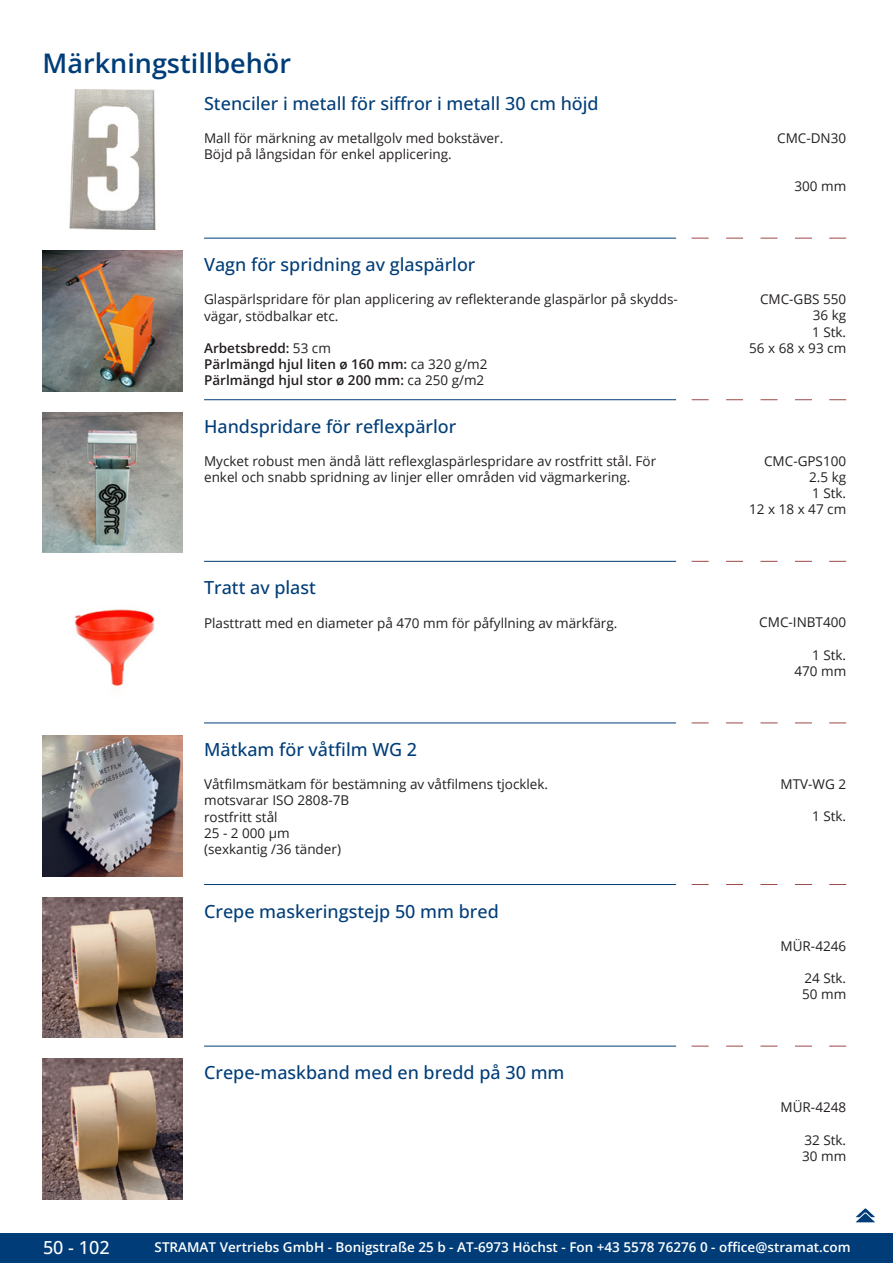
<style>
.page{position:relative;width:893px;height:1263px;background:#fff}
.page>*{position:absolute;margin:0;border:0;box-sizing:border-box;transform-origin:0 0}
.GruppeName{font:600 27px "Open Sans";color:#003d78}
.ArtikelName{font:500 18px "Open Sans";color:#003d78}
.t1{font:500 18px "Open Sans";color:#fff}
.Beschreibung{font:13.5px/16.2px "Open Sans";color:#231f20}
.ArtikelNummer{font:13.5px "Open Sans";color:#231f20}
.t2{font:600 13.5px "Open Sans";color:#fff}
.Beschreibung-2{font:600 13.5px/16.2px "Open Sans";color:#231f20}
.s1{font-weight:400}
</style>
<div class="page">
<div style="left:0;top:1233px;width:893px;height:30px;background:#003d78"></div>
<img style="left:69px;top:89px;width:87px;height:141px">
<img style="left:43px;top:251px;width:140px;height:140px">
<svg style="left:692px;top:238px;width:17px;height:1px"></svg>
<svg style="left:726px;top:238px;width:17px;height:1px"></svg>
<svg style="left:760px;top:238px;width:17px;height:1px"></svg>
<svg style="left:795px;top:238px;width:17px;height:1px"></svg>
<svg style="left:829px;top:238px;width:17px;height:1px"></svg>
<hr style="left:204px;top:238px;width:472px;height:1px;background:#003d78">
<img style="left:43px;top:412px;width:140px;height:141px">
<svg style="left:692px;top:399px;width:17px;height:1px"></svg>
<svg style="left:726px;top:399px;width:17px;height:1px"></svg>
<svg style="left:760px;top:399px;width:17px;height:1px"></svg>
<svg style="left:795px;top:399px;width:17px;height:1px"></svg>
<svg style="left:829px;top:399px;width:17px;height:1px"></svg>
<hr style="left:204px;top:399px;width:472px;height:1px;background:#003d78">
<img style="left:73px;top:609px;width:82px;height:79px">
<svg style="left:692px;top:561px;width:17px;height:1px"></svg>
<svg style="left:726px;top:561px;width:17px;height:1px"></svg>
<svg style="left:760px;top:561px;width:17px;height:1px"></svg>
<svg style="left:795px;top:561px;width:17px;height:1px"></svg>
<svg style="left:829px;top:561px;width:17px;height:1px"></svg>
<hr style="left:204px;top:561px;width:472px;height:1px;background:#003d78">
<img style="left:43px;top:736px;width:140px;height:140px">
<svg style="left:692px;top:723px;width:17px;height:1px"></svg>
<svg style="left:726px;top:723px;width:17px;height:1px"></svg>
<svg style="left:760px;top:723px;width:17px;height:1px"></svg>
<svg style="left:795px;top:723px;width:17px;height:1px"></svg>
<svg style="left:829px;top:723px;width:17px;height:1px"></svg>
<hr style="left:204px;top:723px;width:472px;height:1px;background:#003d78">
<img style="left:43px;top:897px;width:140px;height:140px">
<svg style="left:692px;top:884px;width:17px;height:1px"></svg>
<svg style="left:726px;top:884px;width:17px;height:1px"></svg>
<svg style="left:760px;top:884px;width:17px;height:1px"></svg>
<svg style="left:795px;top:884px;width:17px;height:1px"></svg>
<svg style="left:829px;top:884px;width:17px;height:1px"></svg>
<hr style="left:204px;top:884px;width:472px;height:1px;background:#003d78">
<img style="left:43px;top:1059px;width:140px;height:140px">
<svg style="left:692px;top:1046px;width:17px;height:1px"></svg>
<svg style="left:726px;top:1046px;width:17px;height:1px"></svg>
<svg style="left:760px;top:1046px;width:17px;height:1px"></svg>
<svg style="left:795px;top:1046px;width:17px;height:1px"></svg>
<svg style="left:829px;top:1046px;width:17px;height:1px"></svg>
<hr style="left:204px;top:1046px;width:472px;height:1px;background:#003d78">
<svg style="left:855px;top:1208px;width:21px;height:15px"></svg>
<p class="GruppeName" style="left:43px;top:44px;width:250px">Märkningstillbehör</p>
<p class="ArtikelName" style="left:204px;top:91px;width:396px">Stenciler i metall för siffror i metall 30 cm höjd</p>
<p class="Beschreibung" style="left:204px;top:129px;width:301px">Mall för märkning av metallgolv med bokstäver.<br>Böjd på långsidan för enkel applicering.</p>
<p class="ArtikelNummer" style="left:777px;top:128px;width:71px">CMC-DN30</p>
<p class="ArtikelNummer" style="left:794px;top:177px;width:53px">300 mm</p>
<p class="ArtikelName" style="left:204px;top:252px;width:273px">Vagn för spridning av glaspärlor</p>
<p class="Beschreibung" style="left:204px;top:291px;width:474px">Glaspärlspridare för plan applicering av reflekterande glaspärlor på skydds&shy;vägar, stödbalkar etc.</p>
<p class="Beschreibung-2" style="left:204px;top:340px;width:285px">Arbetsbredd: <span class="s1">53 cm<br></span>Pärlmängd hjul liten ø 160 mm: <span class="s1">ca 320 g/m2<br></span>Pärlmängd hjul stor ø 200 mm: <span class="s1">ca 250 g/m2</span></p>
<p class="ArtikelNummer" style="left:760px;top:290px;width:88px">CMC-GBS 550</p>
<p class="ArtikelNummer" style="left:813px;top:306px;width:35px">36 kg</p>
<p class="ArtikelNummer" style="left:812px;top:322px;width:36px">1 Stk.</p>
<p class="ArtikelNummer" style="left:749px;top:339px;width:99px">56 x 68 x 93 cm</p>
<p class="ArtikelName" style="left:204px;top:414px;width:254px">Handspridare för reflexpärlor</p>
<p class="Beschreibung" style="left:204px;top:453px;width:454px">Mycket robust men ändå lätt reflexglaspärlespridare av rostfritt stål. För enkel och snabb spridning av linjer eller områden vid vägmarkering.</p>
<p class="ArtikelNummer" style="left:764px;top:452px;width:84px">CMC-GPS100</p>
<p class="ArtikelNummer" style="left:809px;top:468px;width:39px">2.5 kg</p>
<p class="ArtikelNummer" style="left:812px;top:484px;width:36px">1 Stk.</p>
<p class="ArtikelNummer" style="left:749px;top:500px;width:99px">12 x 18 x 47 cm</p>
<p class="ArtikelName" style="left:204px;top:575px;width:113px">Tratt av plast</p>
<p class="Beschreibung" style="left:204px;top:614px;width:415px">Plasttratt med en diameter på 470 mm för påfyllning av märkfärg.</p>
<p class="ArtikelNummer" style="left:759px;top:613px;width:88px">CMC-INBT400</p>
<p class="ArtikelNummer" style="left:812px;top:646px;width:36px">1 Stk.</p>
<p class="ArtikelNummer" style="left:794px;top:662px;width:53px">470 mm</p>
<p class="ArtikelName" style="left:204px;top:737px;width:215px">Mätkam för våtfilm WG 2</p>
<p class="Beschreibung" style="left:204px;top:776px;width:346px">Våtfilmsmätkam för bestämning av våtfilmens tjocklek. motsvarar ISO 2808-7B<br>rostfritt stål<br>25 - 2 000 µm<br>(sexkantig /36 tänder)</p>
<p class="ArtikelNummer" style="left:781px;top:775px;width:67px">MTV-WG 2</p>
<p class="ArtikelNummer" style="left:812px;top:807px;width:36px">1 Stk.</p>
<p class="ArtikelName" style="left:204px;top:899px;width:296px">Crepe maskeringstejp 50 mm bred</p>
<p class="ArtikelName" style="left:204px;top:1060px;width:362px">Crepe-maskband med en bredd på 30 mm</p>
<p class="ArtikelNummer" style="left:781px;top:936px;width:67px">MÜR-4246</p>
<p class="ArtikelNummer" style="left:804px;top:969px;width:43px">24 Stk.</p>
<p class="ArtikelNummer" style="left:802px;top:985px;width:46px">50 mm</p>
<p class="ArtikelNummer" style="left:781px;top:1098px;width:67px">MÜR-4248</p>
<p class="ArtikelNummer" style="left:804px;top:1130px;width:43px">32 Stk.</p>
<p class="ArtikelNummer" style="left:802px;top:1147px;width:46px">30 mm</p>
<h2 class="t1" style="left:43px;top:1234px;width:68px">50 - 102</h2>
<p class="t2" style="left:155px;top:1238px;width:698px">STRAMAT Vertriebs GmbH - Bonigstraße 25 b - AT-6973 Höchst - Fon +43 5578 76276 0 - office@stramat.com</p>
</div>
